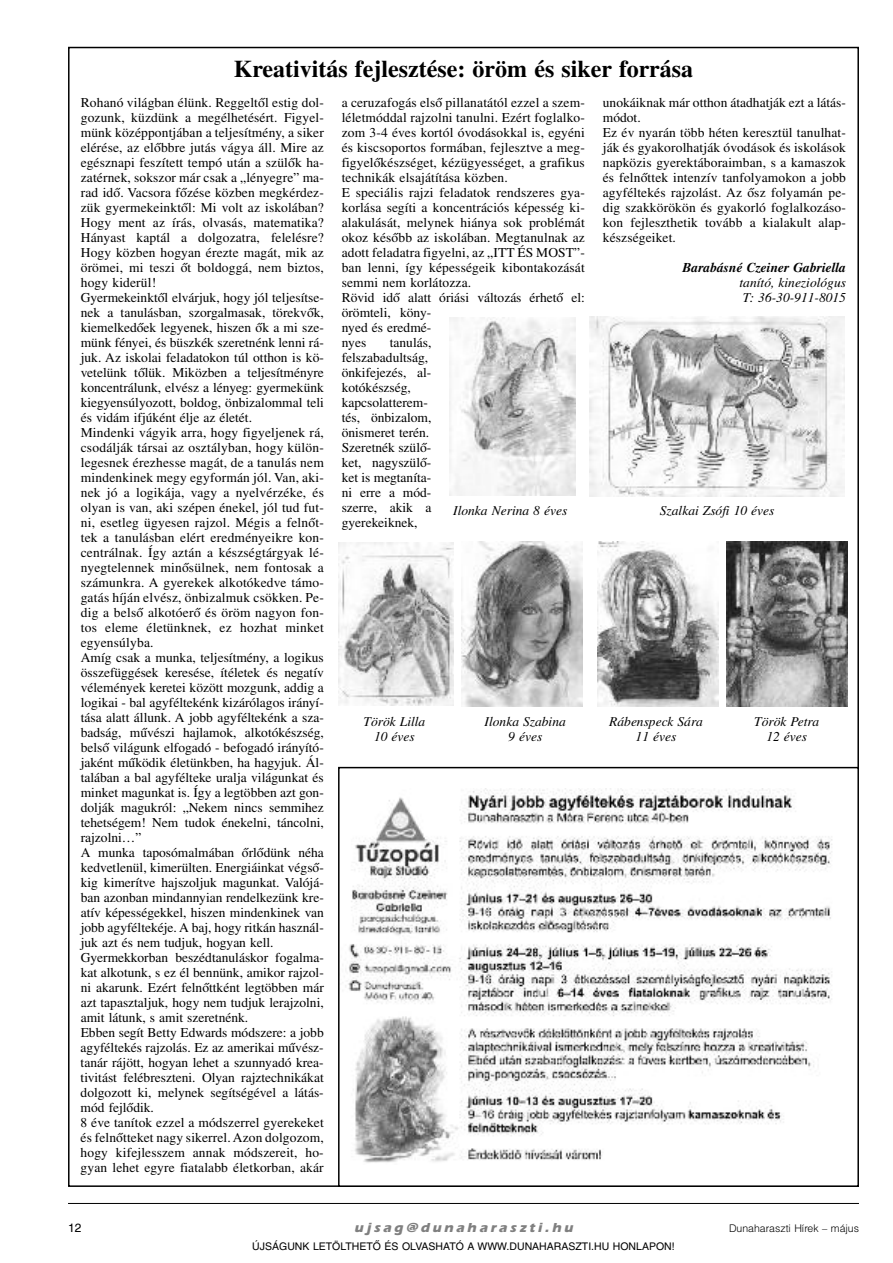
<style>
.page{position:relative;width:893px;height:1263px;background:#fff}
.page>*{position:absolute;margin:0;border:0;box-sizing:border-box;transform-origin:0 0}
.t1{font:700 24px "H Times";color:#000}
.t2{font:13.5px/15px "H Times";color:#000}
.t3{font:italic 13.5px/15px "H Times";color:#000;text-align:center}
.t4{font:italic 700 13.5px "H Times";color:#000}
.t5{font:italic 700 13.5px "H Erie";color:#808080}
.t6{font:12px "H Switzerland";color:#000}
.t7{font:10.5px "H Switzerland";color:#000}
.t8{font:300 10.5px "H Switzerland";color:#000}
</style>
<div class="page">
<hr style="left:68px;top:1203px;width:791px;height:1px;background:#000">
<img style="left:345px;top:789px;width:487px;height:374px">
<div style="left:338px;top:767px;width:521px;height:420px;border:2px solid #000"></div>
<img style="left:461px;top:542px;width:121px;height:165px">
<img style="left:597px;top:542px;width:121px;height:165px">
<img style="left:726px;top:542px;width:121px;height:165px">
<img style="left:338px;top:543px;width:115px;height:163px">
<img style="left:450px;top:318px;width:125px;height:178px">
<img style="left:590px;top:317px;width:254px;height:180px">
<h1 class="t1" style="left:234px;top:54px;width:461px">Kreativitás fejlesztése: öröm és siker forrása</h1>
<p class="t2" style="left:81px;top:95px;width:245px">Rohanó világban élünk. Reggeltõl estig dol&shy;gozunk, küzdünk a megélhetésért. Figyel&shy;münk középpontjában a teljesítmény, a siker elérése, az elõbbre jutás vágya áll. Mire az egésznapi feszített tempó után a szülõk ha&shy;zatérnek, sokszor már csak a „lényegre” ma&shy;rad idõ. Vacsora fõzése közben megkérdez&shy;zük gyermekeinktõl: Mi volt az iskolában?<br>Hogy ment az írás, olvasás, matematika?<br>Hányast kaptál a dolgozatra, felelésre?<br>Hogy közben hogyan érezte magát, mik az örömei, mi teszi õt boldoggá, nem biztos, hogy kiderül!<br>Gyermekeinktõl elvárjuk, hogy jól teljesítse&shy;nek a tanulásban, szorgalmasak, törekvõk, kiemelkedõek legyenek, hiszen õk a mi sze&shy;münk fényei, és büszkék szeretnénk lenni rá&shy;juk. Az iskolai feladatokon túl otthon is kö&shy;vetelünk tõlük. Miközben a teljesítményre koncentrálunk, elvész a lényeg: gyermekünk kiegyensúlyozott, boldog, önbizalommal teli és vidám ifjúként élje az életét.<br>Mindenki vágyik arra, hogy figyeljenek rá, csodálják társai az osztályban, hogy külön&shy;legesnek érezhesse magát, de a tanulás nem mindenkinek megy egyformán jól. Van, aki&shy;nek jó a logikája, vagy a nyelvérzéke, és olyan is van, aki szépen énekel, jól tud fut&shy;ni, esetleg ügyesen rajzol. Mégis a felnõt&shy;tek a tanulásban elért eredményeikre kon&shy;centrálnak. Így aztán a készségtárgyak lé&shy;nyegtelennek minõsülnek, nem fontosak a számunkra. A gyerekek alkotókedve támo&shy;gatás híján elvész, önbizalmuk csökken. Pe&shy;dig a belsõ alkotóerõ és öröm nagyon fon&shy;tos eleme életünknek, ez hozhat minket egyensúlyba.<br>Amíg csak a munka, teljesítmény, a logikus összefüggések keresése, ítéletek és negatív vélemények keretei között mozgunk, addig a logikai - bal agyféltekénk kizárólagos irányí&shy;tása alatt állunk. A jobb agyféltekénk a sza&shy;badság, mûvészi hajlamok, alkotókészség, belsõ világunk elfogadó - befogadó irányító&shy;jaként mûködik életünkben, ha hagyjuk. Ál&shy;talában a bal agyfélteke uralja világunkat és minket magunkat is. Így a legtöbben azt gon&shy;dolják magukról: „Nekem nincs semmihez tehetségem! Nem tudok énekelni, táncolni, rajzolni…”<br>A munka taposómalmában õrlõdünk néha kedvetlenül, kimerülten. Energiáinkat végsõ&shy;kig kimerítve hajszoljuk magunkat. Valójá&shy;ban azonban mindannyian rendelkezünk kre&shy;atív képességekkel, hiszen mindenkinek van jobb agyféltekéje. A baj, hogy ritkán használ&shy;juk azt és nem tudjuk, hogyan kell.<br>Gyermekkorban beszédtanuláskor fogalma&shy;kat alkotunk, s ez él bennünk, amikor rajzol&shy;ni akarunk. Ezért felnõttként legtöbben már azt tapasztaljuk, hogy nem tudjuk lerajzolni, amit látunk, s amit szeretnénk.<br>Ebben segít Betty Edwards módszere: a jobb agyféltekés rajzolás. Ez az amerikai mûvész&shy;tanár rájött, hogyan lehet a szunnyadó krea&shy;tivitást felébreszteni. Olyan rajztechnikákat dolgozott ki, melynek segítségével a látás&shy;mód fejlõdik.<br>8 éve tanítok ezzel a módszerrel gyerekeket és felnõtteket nagy sikerrel. Azon dolgozom, hogy kifejlesszem annak módszereit, ho&shy;gyan lehet egyre fiatalabb életkorban, akár</p>
<p class="t2" style="left:342px;top:95px;width:245px">a ceruzafogás elsõ pillanatától ezzel a szem&shy;léletmóddal rajzolni tanulni. Ezért foglalko&shy;zom 3-4 éves kortól óvodásokkal is, egyéni és kiscsoportos formában, fejlesztve a meg&shy;figyelõkészséget, kézügyességet, a grafikus technikák elsajátítása közben.<br>E speciális rajzi feladatok rendszeres gya&shy;korlása segíti a koncentrációs képesség ki&shy;alakulását, melynek hiánya sok problémát okoz késõbb az iskolában. Megtanulnak az adott feladatra figyelni, az „ITT ÉS MOST”- ban lenni, így képességeik kibontakozását semmi nem korlátozza.<br>Rövid idõ alatt óriási változás érhetõ el: örömteli, köny-<br>nyed és eredmé-<br>nyes</p>
<p class="t2" style="left:603px;top:95px;width:245px">unokáiknak már otthon átadhatják ezt a látás&shy;módot.<br>Ez év nyarán több héten keresztül tanulhat&shy;ják és gyakorolhatják óvodások és iskolások napközis gyerektáboraimban, s a kamaszok és felnõttek intenzív tanfolyamokon a jobb agyféltekés rajzolást. Az õsz folyamán pe&shy;dig szakkörökön és gyakorló foglalkozáso&shy;kon fejleszthetik tovább a kialakult alap&shy;készségeiket.</p>
<p class="t4" style="left:683px;top:259px;width:165px">Barabásné Czeiner Gabriella</p>
<p class="t3" style="left:740px;top:275px;width:108px;text-align:left">tanító, kineziológus<br>T: 36-30-911-8015</p>
<p class="t2" style="left:342px;top:335px;width:91px;text-indent:48px">tanulás, felszabadultság, önkifejezés, al&shy;kotókészség, kapcsolatterem&shy;tés, önbizalom, önismeret terén.<br>Szeretnék szülõ&shy;ket, nagyszülõ&shy;ket is megtaníta&shy;ni erre a mód&shy;szerre, akik a gyerekeiknek,</p>
<p class="t3" style="left:453px;top:503px;width:116px">Ilonka Nerina 8 éves</p>
<p class="t3" style="left:660px;top:502px;width:116px">Szalkai Zsófi 10 éves</p>
<p class="t3" style="left:364px;top:714px;width:63px">Török Lilla<br>10 éves</p>
<p class="t3" style="left:485px;top:714px;width:83px">Ilonka Szabina<br>9 éves</p>
<p class="t3" style="left:609px;top:714px;width:95px">Rábenspeck Sára<br>11 éves</p>
<p class="t3" style="left:754px;top:714px;width:67px">Török Petra<br>12 éves</p>
<p class="t6" style="left:68px;top:1220px;width:15px">12</p>
<p class="t5" style="left:354px;top:1219px;width:224px">uj sag@dunaharaszti.hu</p>
<p class="t8" style="left:729px;top:1221px;width:131px">Dunaharaszti Hírek – május</p>
<p class="t7" style="left:252px;top:1240px;width:424px">ÚJSÁGUNK LETÖLTHETÕ ÉS OLVASHATÓ A WWW.DUNAHARASZTI.HU HONLAPON!</p>
</div>
